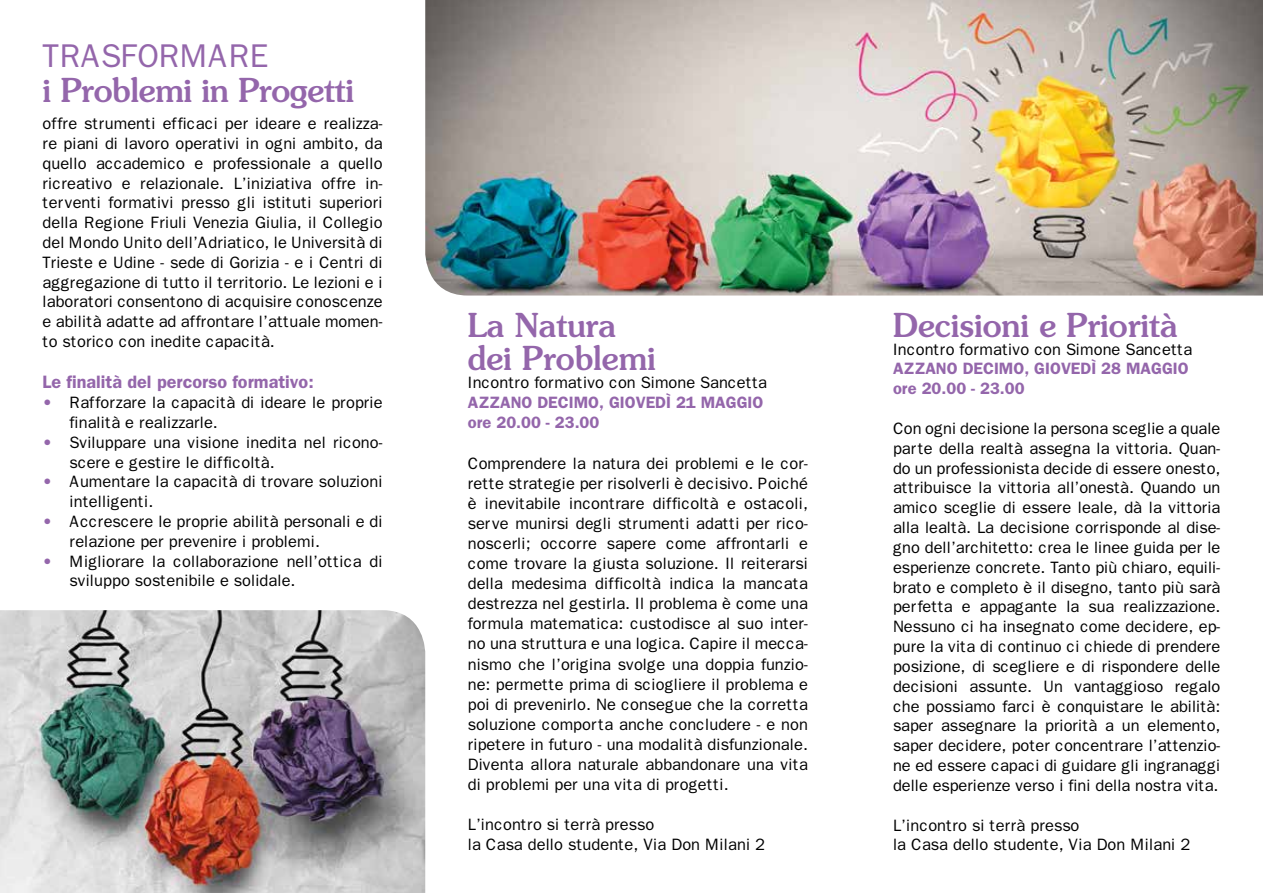
<style>
.page{position:relative;width:1263px;height:893px;background:#fff}
.page>*{position:absolute;margin:0;border:0;box-sizing:border-box;transform-origin:0 0}
.t1{font:500 33px/33.3px "Souvenir";color:#9466ab}
.t2{font:33px "Franklin Gothic";letter-spacing:-.02em;color:#9466ab}
.t3{font:600 18px "Franklin Gothic";color:#9466ab}
.t4{font:16.5px/19.8px "Franklin Gothic";color:#000}
.t5{font:600 16.5px/20.1px "Franklin Gothic";color:#9466ab}
.s1{color:#9466ab}
</style>
<div class="page">
<img style="left:425px;top:0;width:838px;height:296px">
<img style="left:0;top:610px;width:425px;height:283px">
<h1 class="t2" style="left:43px;top:37px;width:228px">TRASFORMARE</h1>
<h1 class="t1" style="left:43px;top:73px;width:313px">i Problemi in Progetti</h1>
<p class="t4" style="left:43px;top:114px;width:342px;text-align:justify">offre strumenti efficaci per ideare e realizza&shy;re piani di lavoro operativi in ogni ambito, da quello accademico e professionale a quello ricreativo e relazionale. L’iniziativa offre in&shy;terventi formativi presso gli istituti superiori della Regione Friuli Venezia Giulia, il Collegio del Mondo Unito dell’Adriatico, le Università di Trieste e Udine - sede di Gorizia - e i Centri di aggregazione di tutto il territorio. Le lezioni e i laboratori consentono di acquisire conoscenze e abilità adatte ad affrontare l’attuale momen&shy;to storico con inedite capacità.</p>
<p class="t3" style="left:43px;top:372px;width:273px">Le finalità del percorso formativo:</p>
<p class="t4" style="left:70px;top:393px;width:315px;text-indent:-27px"><span class="s1">•</span> Rafforzare la capacità di ideare le proprie finalità e realizzarle.</p>
<p class="t4" style="left:70px;top:432px;width:315px;text-indent:-27px"><span class="s1">•</span> Sviluppare una visione inedita nel ricono&shy;scere e gestire le difficoltà.</p>
<p class="t4" style="left:70px;top:472px;width:315px;text-indent:-27px"><span class="s1">•</span> Aumentare la capacità di trovare soluzioni intelligenti.</p>
<p class="t4" style="left:70px;top:512px;width:315px;text-indent:-27px"><span class="s1">•</span> Accrescere le proprie abilità personali e di relazione per prevenire i problemi.</p>
<p class="t4" style="left:70px;top:551px;width:315px;text-indent:-27px"><span class="s1">•</span> Migliorare la collaborazione nell’ottica di sviluppo sostenibile e solidale.</p>
<h1 class="t1" style="left:468px;top:308px;width:189px">La Natura dei Problemi</h1>
<p class="t4" style="left:468px;top:373px;width:301px">Incontro formativo con Simone Sancetta</p>
<p class="t5" style="left:468px;top:392px;width:297px">AZZANO DECIMO, GIOVEDÌ 21 MAGGIO ore 20.00 - 23.00</p>
<p class="t4" style="left:468px;top:453px;width:342px;text-align:justify">Comprendere la natura dei problemi e le cor&shy;rette strategie per risolverli è decisivo. Poiché è inevitabile incontrare difficoltà e ostacoli, serve munirsi degli strumenti adatti per rico&shy;noscerli; occorre sapere come affrontarli e come trovare la giusta soluzione. Il reiterarsi della medesima difficoltà indica la mancata destrezza nel gestirla. Il problema è come una formula matematica: custodisce al suo inter&shy;no una struttura e una logica. Capire il mecca&shy;nismo che l’origina svolge una doppia funzio&shy;ne: permette prima di sciogliere il problema e poi di prevenirlo. Ne consegue che la corretta soluzione comporta anche concludere - e non ripetere in futuro - una modalità disfunzionale.<br>Diventa allora naturale abbandonare una vita di problemi per una vita di progetti.</p>
<p class="t4" style="left:468px;top:815px;width:299px">L’incontro si terrà presso<br>la Casa dello studente, Via Don Milani 2</p>
<h1 class="t1" style="left:893px;top:308px;width:286px">Decisioni e Priorità</h1>
<p class="t4" style="left:893px;top:339px;width:301px">Incontro formativo con Simone Sancetta</p>
<p class="t5" style="left:893px;top:359px;width:297px">AZZANO DECIMO, GIOVEDÌ 28 MAGGIO ore 20.00 - 23.00</p>
<p class="t4" style="left:893px;top:418px;width:329px;text-align:justify">Con ogni decisione la persona sceglie a quale parte della realtà assegna la vittoria. Quan&shy;do un professionista decide di essere onesto, attribuisce la vittoria all’onestà. Quando un amico sceglie di essere leale, dà la vittoria alla lealtà. La decisione corrisponde al dise&shy;gno dell’architetto: crea le linee guida per le esperienze concrete. Tanto più chiaro, equili&shy;brato e completo è il disegno, tanto più sarà perfetta e appagante la sua realizzazione.<br>Nessuno ci ha insegnato come decidere, ep&shy;pure la vita di continuo ci chiede di prendere posizione, di scegliere e di rispondere delle decisioni assunte. Un vantaggioso regalo che possiamo farci è conquistare le abilità: saper assegnare la priorità a un elemento, saper decidere, poter concentrare l’attenzio&shy;ne ed essere capaci di guidare gli ingranaggi delle esperienze verso i fini della nostra vita.</p>
<p class="t4" style="left:893px;top:815px;width:299px">L’incontro si terrà presso<br>la Casa dello studente, Via Don Milani 2</p>
</div>
